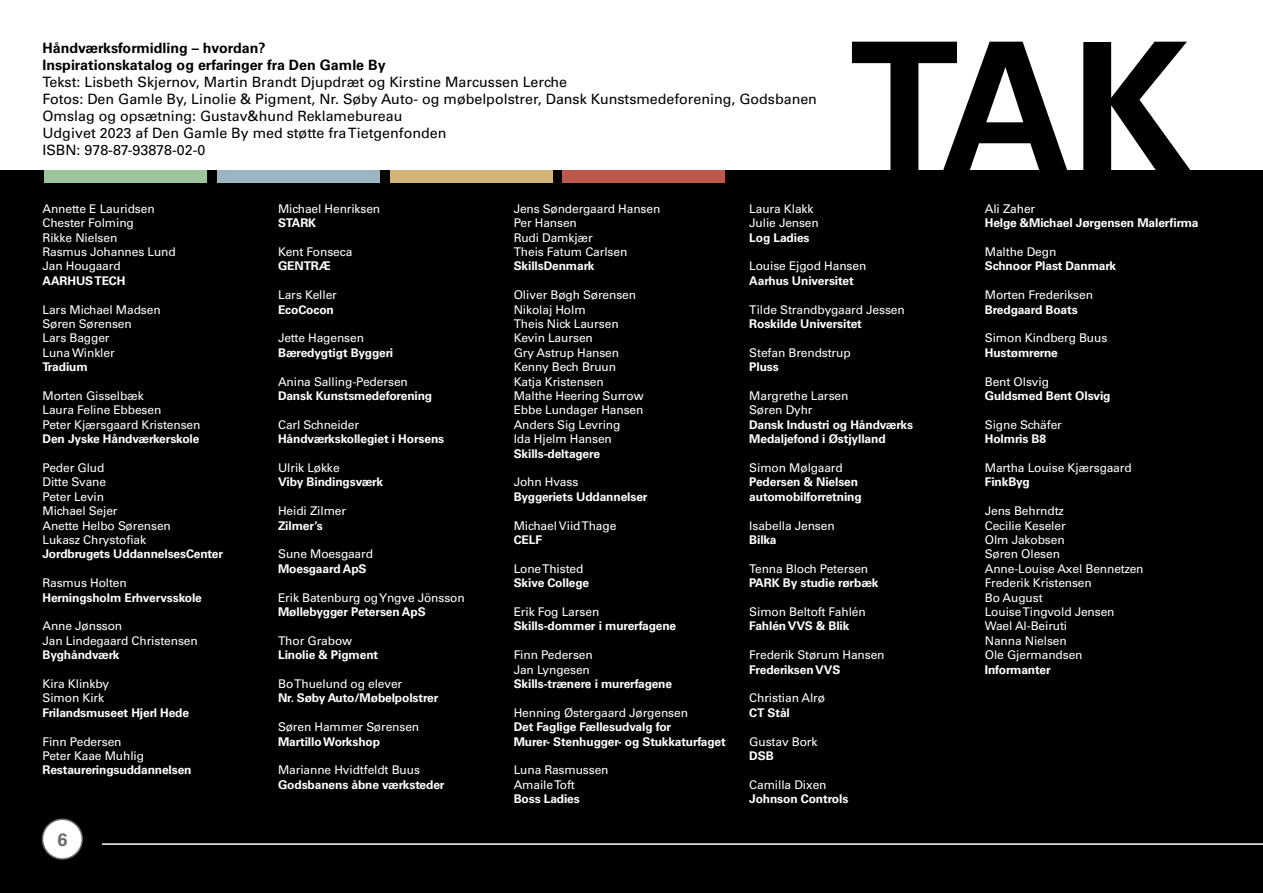
<style>
.page{position:relative;width:1263px;height:893px;background:#fff}
.page>*{position:absolute;margin:0;border:0;box-sizing:border-box;transform-origin:0 0}
.t1{font:700 179.25px "Univers LT Std";color:#000}
.t2{font:700 18px "Univers LT Std";color:#6f6f6f}
.t3{font:14.25px/17.1px "Univers LT Std";color:#000}
.t4{font:700 14.25px/17.1px "Univers LT Std";color:#000}
.t5{font:12px/14.4px "Univers LT Std";letter-spacing:-.01em;color:#fff}
.t6{font:700 12px/14.4px "Univers LT Std";letter-spacing:-.01em;color:#fff}
</style>
<div class="page">
<div style="left:0;top:170px;width:1263px;height:723px;background:#000"></div>
<div style="left:45px;top:170px;width:162px;height:13px;background:#9dc49d"></div>
<div style="left:217px;top:170px;width:163px;height:13px;background:#9bb5c3"></div>
<div style="left:390px;top:170px;width:162px;height:13px;background:#d5b47c"></div>
<div style="left:563px;top:170px;width:162px;height:13px;background:#bd584e"></div>
<div style="left:43px;top:819px;width:39px;height:40px;background:#fff;border-radius:50%"></div>
<div style="left:42px;top:818px;width:41px;height:42px;border:2px solid #6f6f6f;border-radius:50%"></div>
<hr style="left:102px;top:843px;width:1161px;height:2px;background:#fff">
<p class="t4" style="left:43px;top:39px;width:345px">Håndværksformidling – hvordan?<br>Inspirationskatalog og erfaringer fra Den Gamle By</p>
<p class="t3" style="left:43px;top:74px;width:776px">Tekst: Lisbeth Skjernov, Martin Brandt Djupdræt og Kirstine Marcussen Lerche<br>Fotos: Den Gamle By, Linolie &amp; Pigment, Nr. Søby Auto- og møbelpolstrer, Dansk Kunstsmedeforening, Godsbanen Omslag og opsætning: Gustav&amp;hund Reklamebureau<br>Udgivet 2023 af Den Gamle By med støtte fra Tietgenfonden<br>ISBN: 978-87-93878-02-0</p>
<h1 class="t1" style="left:849px;top:3px;width:343px">TAK</h1>
<p class="t5" style="left:43px;top:201px;width:114px">Annette E Lauridsen<br>Chester Folming</p>
<p class="t5" style="left:43px;top:230px;width:135px">Rikke Nielsen<br>Rasmus Johannes Lund<br>Jan Hougaard</p>
<p class="t6" style="left:43px;top:273px;width:85px">AARHUS TECH</p>
<p class="t5" style="left:43px;top:302px;width:120px">Lars Michael Madsen<br>Søren Sørensen<br>Lars Bagger<br>Luna Winkler</p>
<p class="t6" style="left:43px;top:360px;width:47px">Tradium</p>
<p class="t5" style="left:43px;top:389px;width:159px">Morten Gisselbæk<br>Laura Feline Ebbesen<br>Peter Kjærsgaard Kristensen</p>
<p class="t6" style="left:43px;top:432px;width:158px">Den Jyske Håndværkerskole</p>
<p class="t5" style="left:43px;top:461px;width:130px">Peder Glud<br>Ditte Svane<br>Peter Levin<br>Michael Sejer<br>Anette Helbo Sørensen<br>Lukasz Chrystofiak</p>
<p class="t6" style="left:43px;top:547px;width:182px">Jordbrugets UddannelsesCenter</p>
<p class="t5" style="left:43px;top:576px;width:86px">Rasmus Holten</p>
<p class="t6" style="left:43px;top:590px;width:161px">Herningsholm Erhvervsskole</p>
<p class="t5" style="left:43px;top:619px;width:157px">Anne Jønsson<br>Jan Lindegaard Christensen</p>
<p class="t6" style="left:43px;top:648px;width:78px">Byghåndværk</p>
<p class="t5" style="left:43px;top:677px;width:68px">Kira Klinkby<br>Simon Kirk</p>
<p class="t6" style="left:43px;top:705px;width:148px">Frilandsmuseet Hjerl Hede</p>
<p class="t5" style="left:43px;top:734px;width:103px">Finn Pedersen<br>Peter Kaae Muhlig</p>
<p class="t6" style="left:43px;top:763px;width:151px">Restaureringsuddannelsen</p>
<h2 class="t2" style="left:57px;top:829px;width:12px">6</h2>
<p class="t5" style="left:278px;top:201px;width:104px">Michael Henriksen</p>
<p class="t6" style="left:278px;top:216px;width:40px">STARK</p>
<p class="t5" style="left:278px;top:245px;width:76px">Kent Fonseca</p>
<p class="t6" style="left:278px;top:259px;width:54px">GENTRÆ</p>
<p class="t5" style="left:278px;top:288px;width:60px">Lars Keller</p>
<p class="t6" style="left:278px;top:302px;width:57px">EcoCocon</p>
<p class="t5" style="left:278px;top:331px;width:87px">Jette Hagensen</p>
<p class="t6" style="left:278px;top:345px;width:116px">Bæredygtigt Byggeri</p>
<p class="t5" style="left:278px;top:374px;width:131px">Anina Salling-Pedersen</p>
<p class="t6" style="left:278px;top:389px;width:156px">Dansk Kunstsmedeforening</p>
<p class="t5" style="left:278px;top:417px;width:82px">Carl Schneider</p>
<p class="t6" style="left:278px;top:432px;width:168px">Håndværkskollegiet i Horsens</p>
<p class="t5" style="left:278px;top:461px;width:63px">Ulrik Løkke</p>
<p class="t6" style="left:278px;top:475px;width:106px">Viby Bindingsværk</p>
<p class="t5" style="left:278px;top:504px;width:70px">Heidi Zilmer</p>
<p class="t6" style="left:278px;top:518px;width:46px">Zilmer’s</p>
<p class="t5" style="left:278px;top:547px;width:96px">Sune Moesgaard</p>
<p class="t6" style="left:278px;top:561px;width:90px">Moesgaard ApS</p>
<p class="t5" style="left:278px;top:590px;width:188px">Erik Batenburg og Yngve Jönsson</p>
<p class="t6" style="left:278px;top:605px;width:149px">Møllebygger Petersen ApS</p>
<p class="t5" style="left:278px;top:633px;width:76px">Thor Grabow</p>
<p class="t6" style="left:278px;top:648px;width:102px">Linolie &amp; Pigment</p>
<p class="t5" style="left:278px;top:677px;width:126px">Bo Thuelund og elever</p>
<p class="t6" style="left:278px;top:691px;width:162px">Nr. Søby Auto/Møbelpolstrer</p>
<p class="t5" style="left:278px;top:720px;width:143px">Søren Hammer Sørensen</p>
<p class="t6" style="left:278px;top:734px;width:104px">Martillo Workshop</p>
<p class="t5" style="left:278px;top:763px;width:143px">Marianne Hvidtfeldt Buus</p>
<p class="t6" style="left:278px;top:777px;width:168px">Godsbanens åbne værksteder</p>
<p class="t5" style="left:514px;top:201px;width:148px">Jens Søndergaard Hansen<br>Per Hansen<br>Rudi Damkjær<br>Theis Fatum Carlsen</p>
<p class="t6" style="left:514px;top:259px;width:82px">SkillsDenmark</p>
<p class="t5" style="left:514px;top:288px;width:131px">Oliver Bøgh Sørensen<br>Nikolaj Holm<br>Theis Nick Laursen<br>Kevin Laursen<br>Gry Astrup Hansen<br>Kenny Bech Bruun<br>Katja Kristensen<br>Malthe Heering Surrow<br>Ebbe Lundager Hansen<br>Anders Sig Levring<br>Ida Hjelm Hansen</p>
<p class="t6" style="left:514px;top:446px;width:88px">Skills-deltagere</p>
<p class="t5" style="left:514px;top:475px;width:66px">John Hvass</p>
<p class="t6" style="left:514px;top:489px;width:135px">Byggeriets Uddannelser</p>
<p class="t5" style="left:514px;top:518px;width:104px">Michael Viid Thage</p>
<p class="t6" style="left:514px;top:533px;width:30px">CELF</p>
<p class="t5" style="left:514px;top:561px;width:71px">Lone Thisted</p>
<p class="t6" style="left:514px;top:576px;width:77px">Skive College</p>
<p class="t5" style="left:514px;top:605px;width:87px">Erik Fog Larsen</p>
<p class="t6" style="left:514px;top:619px;width:164px">Skills-dommer i murerfagene</p>
<p class="t5" style="left:514px;top:648px;width:81px">Finn Pedersen<br>Jan Lyngesen</p>
<p class="t6" style="left:514px;top:677px;width:160px">Skills-trænere i murerfagene</p>
<p class="t5" style="left:514px;top:705px;width:176px">Henning Østergaard Jørgensen</p>
<p class="t6" style="left:514px;top:720px;width:214px">Det Faglige Fællesudvalg for<br>Murer- Stenhugger- og Stukkaturfaget</p>
<p class="t5" style="left:514px;top:763px;width:96px">Luna Rasmussen<br>Amaile Toft</p>
<p class="t6" style="left:514px;top:792px;width:68px">Boss Ladies</p>
<p class="t5" style="left:749px;top:201px;width:71px">Laura Klakk<br>Julie Jensen</p>
<p class="t6" style="left:749px;top:230px;width:62px">Log Ladies</p>
<p class="t5" style="left:749px;top:259px;width:119px">Louise Ejgod Hansen</p>
<p class="t6" style="left:749px;top:273px;width:106px">Aarhus Universitet</p>
<p class="t5" style="left:749px;top:302px;width:157px">Tilde Strandbygaard Jessen</p>
<p class="t6" style="left:749px;top:317px;width:114px">Roskilde Universitet</p>
<p class="t5" style="left:749px;top:345px;width:103px">Stefan Brendstrup</p>
<p class="t6" style="left:749px;top:360px;width:31px">Pluss</p>
<p class="t5" style="left:749px;top:389px;width:101px">Margrethe Larsen<br>Søren Dyhr</p>
<p class="t6" style="left:749px;top:417px;width:165px">Dansk Industri og Håndværks<br>Medaljefond i Østjylland</p>
<p class="t5" style="left:749px;top:461px;width:95px">Simon Mølgaard</p>
<p class="t6" style="left:749px;top:475px;width:114px">Pedersen &amp; Nielsen automobilforretning</p>
<p class="t5" style="left:749px;top:518px;width:87px">Isabella Jensen</p>
<p class="t6" style="left:749px;top:533px;width:29px">Bilka</p>
<p class="t5" style="left:749px;top:561px;width:120px">Tenna Bloch Petersen</p>
<p class="t6" style="left:749px;top:576px;width:131px">PARK By studie rørbæk</p>
<p class="t5" style="left:749px;top:605px;width:118px">Simon Beltoft Fahlén</p>
<p class="t6" style="left:749px;top:619px;width:102px">Fahlén VVS &amp; Blik</p>
<p class="t5" style="left:749px;top:648px;width:137px">Frederik Størum Hansen</p>
<p class="t6" style="left:749px;top:662px;width:93px">Frederiksen VVS</p>
<p class="t5" style="left:749px;top:691px;width:77px">Christian Alrø</p>
<p class="t6" style="left:749px;top:705px;width:42px">CT Stål</p>
<p class="t5" style="left:749px;top:734px;width:70px">Gustav Bork</p>
<p class="t6" style="left:749px;top:749px;width:26px">DSB</p>
<p class="t5" style="left:749px;top:777px;width:79px">Camilla Dixen</p>
<p class="t6" style="left:749px;top:792px;width:101px">Johnson Controls</p>
<p class="t5" style="left:985px;top:201px;width:52px">Ali Zaher</p>
<p class="t6" style="left:985px;top:216px;width:215px">Helge &amp;Michael Jørgensen Malerfirma</p>
<p class="t5" style="left:985px;top:245px;width:73px">Malthe Degn</p>
<p class="t6" style="left:985px;top:259px;width:133px">Schnoor Plast Danmark</p>
<p class="t5" style="left:985px;top:288px;width:110px">Morten Frederiksen</p>
<p class="t6" style="left:985px;top:302px;width:94px">Bredgaard Boats</p>
<p class="t5" style="left:985px;top:331px;width:124px">Simon Kindberg Buus</p>
<p class="t6" style="left:985px;top:345px;width:75px">Hustømrerne</p>
<p class="t5" style="left:985px;top:374px;width:66px">Bent Olsvig</p>
<p class="t6" style="left:985px;top:389px;width:127px">Guldsmed Bent Olsvig</p>
<p class="t5" style="left:985px;top:417px;width:79px">Signe Schäfer</p>
<p class="t6" style="left:985px;top:432px;width:63px">Holmris B8</p>
<p class="t5" style="left:985px;top:461px;width:148px">Martha Louise Kjærsgaard</p>
<p class="t6" style="left:985px;top:475px;width:47px">FinkByg</p>
<p class="t5" style="left:985px;top:504px;width:160px">Jens Behrndtz<br>Cecilie Keseler<br>Olm Jakobsen<br>Søren Olesen<br>Anne-Louise Axel Bennetzen<br>Frederik Kristensen<br>Bo August<br>Louise Tingvold Jensen<br>Wael Al-Beiruti<br>Nanna Nielsen<br>Ole Gjermandsen</p>
<p class="t6" style="left:985px;top:662px;width:67px">Informanter</p>
</div>
